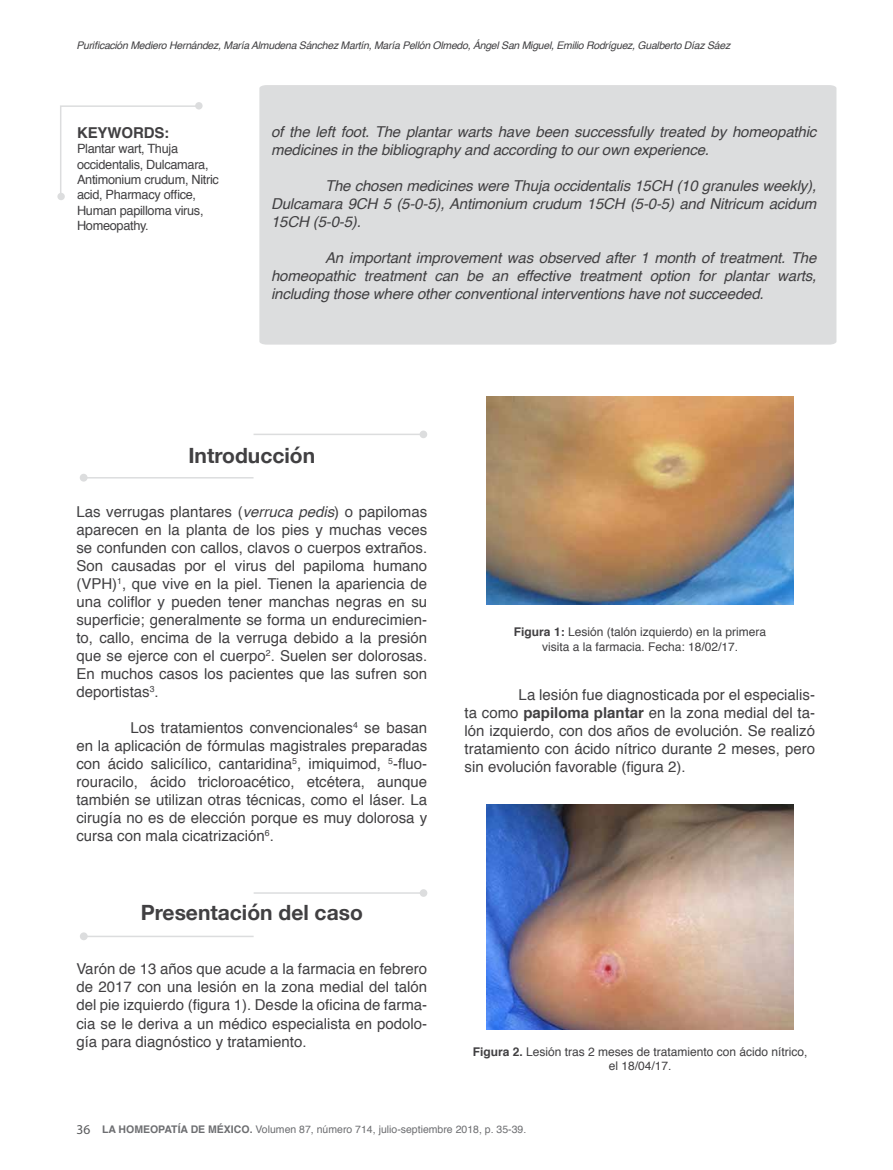
<style>
.page{position:relative;width:893px;height:1170px;background:#fff}
.page>*{position:absolute;margin:0;border:0;box-sizing:border-box;transform-origin:0 0}
.t1{font:700 21px "Helvetica Neue";color:#414042}
.t2{font:15px/18px "Helvetica";color:#414042;text-align:justify}
.t3{font:italic 15px/18px "Helvetica";letter-spacing:-.01em;color:#414042;text-align:justify}
.t4{font:700 15px "Helvetica";letter-spacing:-.01em;color:#414042}
.t5{font:12.75px/15.3px "Helvetica";letter-spacing:-.025em;color:#414042}
.t6{font:12px/14.4px "Helvetica";color:#414042;text-align:center}
.t7{font:italic 10.5px "Helvetica";letter-spacing:-.025em;color:#414042}
.t8{font:10.5px "Helvetica";color:#6d6e71}
.s1{font-style:italic}
.s2{font-weight:700}
.s3{font-family:"Myriad Pro";font-size:13.5px;color:#58595b}
</style>
<div class="page">
<div style="left:195px;top:102px;width:8px;height:7px;background:#dcddde;border-radius:50%"></div>
<svg style="left:60px;top:105px;width:140px;height:89px"></svg>
<div style="left:57px;top:193px;width:8px;height:7px;background:#dcddde;border-radius:50%"></div>
<div style="left:259px;top:85px;width:577px;height:259px;background:#dcddde"></div>
<img style="left:487px;top:396px;width:307px;height:208px">
<img style="left:487px;top:804px;width:306px;height:225px">
<div style="left:80px;top:473px;width:8px;height:8px;background:#dcddde;border-radius:50%"></div>
<hr style="left:84px;top:477px;width:170px;height:1px;background:#dcddde">
<div style="left:420px;top:430px;width:7px;height:8px;background:#dcddde;border-radius:50%"></div>
<hr style="left:254px;top:433px;width:169px;height:2px;background:#dcddde">
<div style="left:80px;top:932px;width:8px;height:8px;background:#dcddde;border-radius:50%"></div>
<hr style="left:84px;top:935px;width:170px;height:2px;background:#dcddde">
<div style="left:420px;top:889px;width:7px;height:7px;background:#dcddde;border-radius:50%"></div>
<hr style="left:254px;top:892px;width:169px;height:1px;background:#dcddde">
<p class="t7" style="left:76px;top:37px;width:655px">Purificación Mediero Hernández, María Almudena Sánchez Martín, María Pellón Olmedo, Ángel San Miguel, Emilio Rodríguez, Gualberto Díaz Sáez</p>
<p class="t4" style="left:77px;top:121px;width:94px">KEYWORDS:</p>
<p class="t5" style="left:77px;top:141px;width:143px">Plantar wart, Thuja occidentalis, Dulcamara,<br>Antimonium crudum, Nitric acid, Pharmacy office,<br>Human papilloma virus,<br>Homeopathy.</p>
<p class="t3" style="left:271px;top:123px;width:547px">of the left foot. The plantar warts have been successfully treated by homeopathic medicines in the bibliography and according to our own experience.</p>
<p class="t3" style="left:271px;top:177px;width:547px;text-indent:54px">The chosen medicines were Thuja occidentalis 15CH (10 granules weekly), Dulcamara 9CH 5 (5-0-5), Antimonium crudum 15CH (5-0-5) and Nitricum acidum 15CH (5-0-5).</p>
<p class="t3" style="left:271px;top:249px;width:547px;text-indent:54px">An important improvement was observed after 1 month of treatment. The homeopathic treatment can be an effective treatment option for plantar warts, including those where other conventional interventions have not succeeded.</p>
<h1 class="t1" style="left:188px;top:439px;width:128px">Introducción</h1>
<p class="t2" style="left:76px;top:503px;width:352px">Las verrugas plantares (<span class="s1">verruca pedis</span>) o papilomas aparecen en la planta de los pies y muchas veces se confunden con callos, clavos o cuerpos extraños.<br>Son causadas por el virus del papiloma humano (VPH)<sup>1</sup>, que vive en la piel. Tienen la apariencia de una coliflor y pueden tener manchas negras en su superficie; generalmente se forma un endurecimien&shy;to, callo, encima de la verruga debido a la presión que se ejerce con el cuerpo<sup>2</sup>. Suelen ser dolorosas.<br>En muchos casos los pacientes que las sufren son deportistas<sup>3</sup>.</p>
<p class="t2" style="left:76px;top:719px;width:352px;text-indent:54px">Los tratamientos convencionales<sup>4</sup> se basan en la aplicación de fórmulas magistrales preparadas con ácido salicílico, cantaridina<sup>5</sup>, imiquimod, <sup>5</sup>-fluo&shy;rouracilo, ácido tricloroacético, etcétera, aunque también se utilizan otras técnicas, como el láser. La cirugía no es de elección porque es muy dolorosa y cursa con mala cicatrización<sup>6</sup>.</p>
<h1 class="t1" style="left:141px;top:896px;width:224px">Presentación del caso</h1>
<p class="t2" style="left:76px;top:960px;width:352px">Varón de 13 años que acude a la farmacia en febrero de 2017 con una lesión en la zona medial del talón del pie izquierdo (figura 1). Desde la oficina de farma&shy;cia se le deriva a un médico especialista en podolo&shy;gía para diagnóstico y tratamiento.</p>
<p class="t6" style="left:514px;top:625px;width:254px"><span class="s2">Figura 1:</span> Lesión (talón izquierdo) en la primera visita a la farmacia. Fecha: 18/02/17.</p>
<p class="t2" style="left:465px;top:686px;width:352px;text-indent:54px">La lesión fue diagnosticada por el especialis&shy;ta como <span class="s2">papiloma plantar</span> en la zona medial del ta&shy;lón izquierdo, con dos años de evolución. Se realizó tratamiento con ácido nítrico durante 2 meses, pero sin evolución favorable (figura 2).</p>
<p class="t6" style="left:473px;top:1044px;width:336px"><span class="s2">Figura 2.</span> Lesión tras 2 meses de tratamiento con ácido nítrico, el 18/04/17.</p>
<p class="t8" style="left:76px;top:1120px;width:451px"><span class="s3">36</span> <span class="s2">LA HOMEOPATÍA DE MÉXICO.</span> Volumen 87, número 714, julio-septiembre 2018, p. 35-39.</p>
</div>
